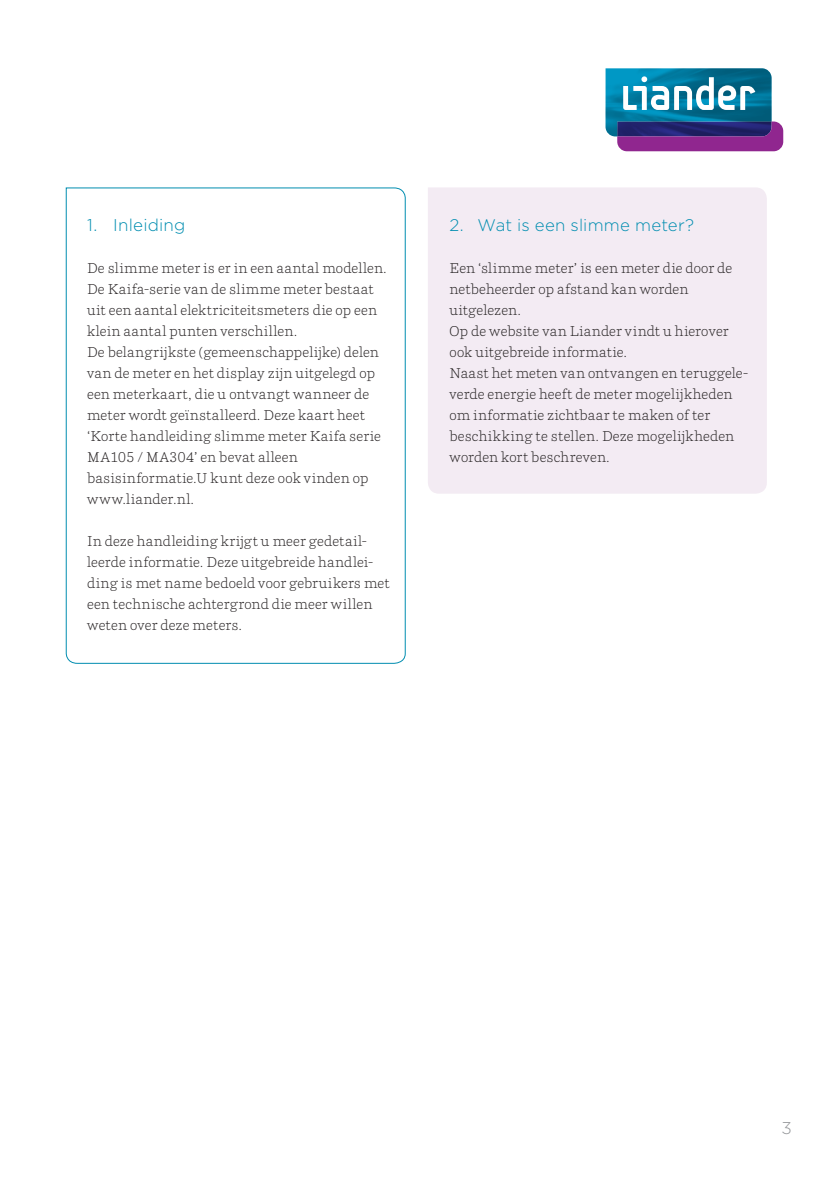
<style>
.page{position:relative;width:840px;height:1191px;background:#fff}
.page>*{position:absolute;margin:0;border:0;box-sizing:border-box;transform-origin:0 0}
._04-LI-Inleiding{font:300 17px "Gotham";letter-spacing:.015em;color:#008db0}
._04-LI-Inleiding-2{font:300 17px "Gotham";color:#939598}
._05-LI-Bodytekst{font:300 16.8px "Gotham";letter-spacing:.01em;color:#008db0}
._05-LI-Bodytekst-2{font:300 14px/21px "Parry";letter-spacing:.015em;color:#231f20}
</style>
<div class="page">
<div style="left:428px;top:187px;width:338px;height:307px;background:#f3ebf3"></div>
<svg style="left:65px;top:187px;width:341px;height:477px"></svg>
<svg style="left:605px;top:68px;width:177px;height:83px;background:#4b75a4"></svg>
<p class="_04-LI-Inleiding" style="left:87px;top:214px;width:100px">1. Inleiding</p>
<p class="_05-LI-Bodytekst-2" style="left:87px;top:257px;width:301px">De slimme meter is er in een aantal modellen.<br>De Kaifa-serie van de slimme meter bestaat uit een aantal elektriciteitsmeters die op een klein aantal punten verschillen.</p>
<p class="_05-LI-Bodytekst-2" style="left:87px;top:341px;width:295px">De belangrijkste (gemeenschappelijke) delen van de meter en het display zijn uitgelegd op een meterkaart, die u ontvangt wanneer de meter wordt geïnstalleerd. Deze kaart heet ‘Korte handleiding slimme meter Kaifa serie MA105 / MA304’ en bevat alleen basisinformatie.U kunt deze ook vinden op www.liander.nl.</p>
<p class="_05-LI-Bodytekst-2" style="left:87px;top:530px;width:304px">In deze handleiding krijgt u meer gedetail&shy;leerde informatie. Deze uitgebreide handlei&shy;ding is met name bedoeld voor gebruikers met een technische achtergrond die meer willen weten over deze meters.</p>
<p class="_05-LI-Bodytekst" style="left:449px;top:214px;width:246px">2. Wat is een slimme meter?</p>
<p class="_05-LI-Bodytekst-2" style="left:449px;top:257px;width:284px">Een ‘slimme meter’ is een meter die door de netbeheerder op afstand kan worden uitgelezen.</p>
<p class="_05-LI-Bodytekst-2" style="left:449px;top:320px;width:280px">Op de website van Liander vindt u hierover ook uitgebreide informatie.</p>
<p class="_05-LI-Bodytekst-2" style="left:449px;top:362px;width:300px">Naast het meten van ontvangen en teruggele&shy;verde energie heeft de meter mogelijkheden om informatie zichtbaar te maken of ter beschikking te stellen. Deze mogelijkheden worden kort beschreven.</p>
<p class="_04-LI-Inleiding-2" style="left:781px;top:1117px;width:12px">3</p>
</div>
